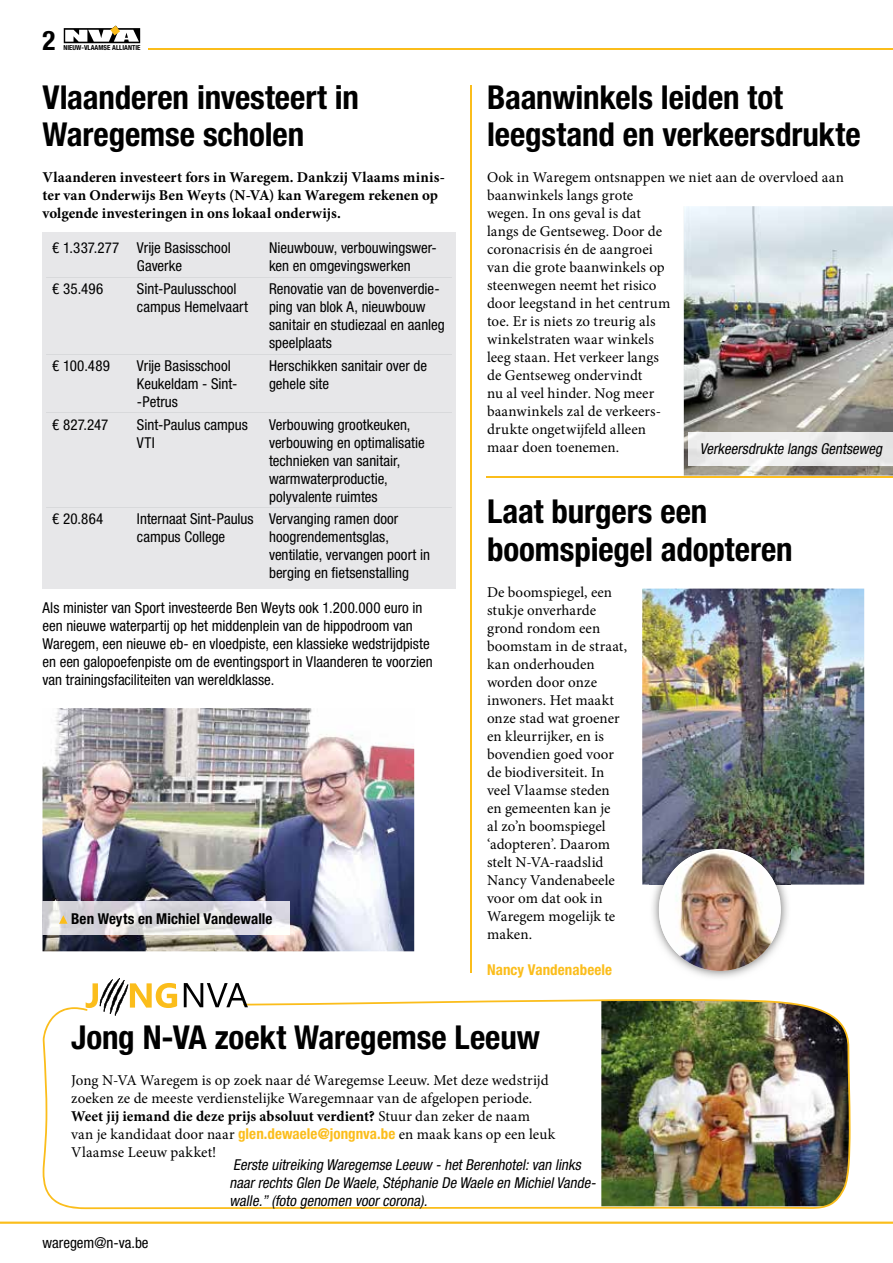
<style>
.page{position:relative;width:893px;height:1263px;background:#fff}
.page>*{position:absolute;margin:0;border:0;box-sizing:border-box;transform-origin:0 0}
.t1{font:700 condensed 33px/37.5px "Helvetica Neue LT Std";letter-spacing:-.005em;color:#000}
.t2{font:700 condensed 27px "Helvetica Neue LT Std";color:#000}
.t3{font:15px/18px "Minion Pro";color:#000}
.t4{font:condensed 15px/18px "Helvetica Neue LT Std";color:#000}
.t5{font:italic condensed 15px/18px "Helvetica Neue LT Std";color:#000}
.t6{font:700 15px/18px "Minion Pro";color:#000}
.t7{font:700 condensed 15px "Helvetica Neue LT Std";letter-spacing:.005em;color:#000}
.t8{font:700 condensed 15px "Helvetica Neue LT Std";letter-spacing:.005em;color:#fbbd1b}
.t9{font:700 condensed 6.9px "Helvetica Neue LT Std";color:#000}
.s1{font-weight:700}
.s2{font-family:"Helvetica Neue LT Std";font-weight:700;font-stretch:condensed;color:#fbbd1b}
</style>
<div class="page">
<div style="left:42px;top:232px;width:414px;height:356px;background:#e7e7e9"></div>
<hr style="left:46px;top:277px;width:85px;height:1px;background:#d8d9db">
<hr style="left:131px;top:277px;width:132px;height:1px;background:#d8d9db">
<hr style="left:263px;top:277px;width:189px;height:1px;background:#d8d9db">
<hr style="left:46px;top:354px;width:85px;height:1px;background:#d8d9db">
<hr style="left:131px;top:354px;width:132px;height:1px;background:#d8d9db">
<hr style="left:263px;top:354px;width:189px;height:1px;background:#d8d9db">
<hr style="left:46px;top:412px;width:85px;height:1px;background:#d8d9db">
<hr style="left:131px;top:412px;width:132px;height:1px;background:#d8d9db">
<hr style="left:263px;top:412px;width:189px;height:1px;background:#d8d9db">
<hr style="left:46px;top:507px;width:85px;height:1px;background:#d8d9db">
<hr style="left:131px;top:507px;width:132px;height:1px;background:#d8d9db">
<hr style="left:263px;top:507px;width:189px;height:1px;background:#d8d9db">
<img style="left:43px;top:999px;width:808px;height:187px">
<svg style="left:184px;top:983px;width:64px;height:24px"></svg>
<svg style="left:86px;top:978px;width:91px;height:38px"></svg>
<img style="left:642px;top:589px;width:222px;height:295px">
<img style="left:684px;top:206px;width:209px;height:270px">
<hr style="left:470px;top:85px;width:1px;height:887px;background:#fbbd1b">
<hr style="left:486px;top:476px;width:407px;height:1px;background:#fbbd1b">
<img style="left:649px;top:839px;width:141px;height:139px">
<img style="left:659px;top:850px;width:121px;height:121px">
<img style="left:43px;top:708px;width:371px;height:243px">
<img style="left:43px;top:902px;width:246px;height:33px">
<svg style="left:59px;top:915px;width:9px;height:9px"></svg>
<img style="left:688px;top:432px;width:205px;height:33px">
<svg style="left:0;top:1186px;width:893px;height:38px"></svg>
<hr style="left:149px;top:48px;width:744px;height:2px;background:#fbbd1b">
<svg style="left:64px;top:26px;width:76px;height:17px"></svg>
<h2 class="t2" style="left:43px;top:24px;width:14px">2</h2>
<p class="t9" style="left:64px;top:43px;width:78px">NIEUW-VLAAMSE ALLIANTIE</p>
<h1 class="t1" style="left:43px;top:78px;width:318px">Vlaanderen investeert in<br>Waregemse scholen</h1>
<p class="t6" style="left:43px;top:168px;width:404px">Vlaanderen investeert fors in Waregem. Dankzij Vlaams minis&shy;ter van Onderwijs Ben Weyts (N-VA) kan Waregem rekenen op volgende investeringen in ons lokaal onderwijs.</p>
<p class="t4" style="left:137px;top:239px;width:95px;text-indent:-85px">€ 1.337.277 Vrije Basisschool<br>Gaverke</p>
<p class="t4" style="left:269px;top:239px;width:169px">Nieuwbouw, verbouwingswer&shy;ken en omgevingswerken</p>
<p class="t4" style="left:52px;top:280px;width:53px">€ 35.496</p>
<p class="t4" style="left:137px;top:280px;width:113px">Sint-Paulusschool campus Hemelvaart</p>
<p class="t4" style="left:269px;top:280px;width:177px">Renovatie van de bovenverdie&shy;ping van blok A, nieuwbouw sanitair en studiezaal en aanleg speelplaats</p>
<p class="t4" style="left:52px;top:356px;width:59px">€ 100.489</p>
<p class="t4" style="left:137px;top:356px;width:102px">Vrije Basisschool<br>Keukeldam - Sint--Petrus</p>
<p class="t4" style="left:269px;top:356px;width:159px">Herschikken sanitair over de gehele site</p>
<p class="t4" style="left:52px;top:415px;width:58px">€ 827.247</p>
<p class="t4" style="left:137px;top:415px;width:112px">Sint-Paulus campus<br>VTI</p>
<p class="t4" style="left:269px;top:415px;width:157px">Verbouwing grootkeuken, verbouwing en optimalisatie technieken van sanitair, warmwaterproductie, polyvalente ruimtes</p>
<p class="t4" style="left:52px;top:510px;width:53px">€ 20.864</p>
<p class="t4" style="left:137px;top:510px;width:118px">Internaat Sint-Paulus campus College</p>
<p class="t4" style="left:269px;top:510px;width:162px">Vervanging ramen door hoogrendementsglas, ventilatie, vervangen poort in berging en fietsenstalling</p>
<p class="t4" style="left:43px;top:598px;width:392px">Als minister van Sport investeerde Ben Weyts ook 1.200.000 euro in een nieuwe waterpartij op het middenplein van de hippodroom van Waregem, een nieuwe eb- en vloedpiste, een klassieke wedstrijdpiste en een galopoefenpiste om de eventingsport in Vlaanderen te voorzien van trainingsfaciliteiten van wereldklasse.</p>
<p class="t7" style="left:71px;top:909px;width:203px">Ben Weyts en Michiel Vandewalle</p>
<h1 class="t1" style="left:487px;top:78px;width:375px">Baanwinkels leiden tot leegstand en verkeersdrukte</h1>
<p class="t3" style="left:487px;top:168px;width:358px">Ook in Waregem ontsnappen we niet aan de overvloed aan baanwinkels langs grote<br>wegen. In ons geval is dat<br>langs de Gentseweg. Door de<br>coronacrisis én de aangroei<br>van die grote baanwinkels op<br>steenwegen neemt het risico<br>door leegstand in het centrum<br>toe. Er is niets zo treurig als<br>winkelstraten waar winkels<br>leeg staan. Het verkeer langs<br>de Gentseweg ondervindt<br>nu al veel hinder. Nog meer<br>baanwinkels zal de verkeers-<br>drukte ongetwijfeld alleen<br>maar doen toenemen.</p>
<p class="t5" style="left:700px;top:439px;width:187px">Verkeersdrukte langs Gentseweg</p>
<h1 class="t1" style="left:487px;top:492px;width:307px">Laat burgers een boomspiegel adopteren</h1>
<p class="t3" style="left:487px;top:583px;width:142px">De boomspiegel, een stukje onverharde grond rondom een boomstam in de straat, kan onderhouden worden door onze inwoners. Het maakt onze stad wat groener en kleurrijker, en is bovendien goed voor de biodiversiteit. In veel Vlaamse steden en gemeenten kan je<br>al zo’n boomspiegel ‘adopteren’. Daarom stelt N-VA-raadslid<br>Nancy Vandenabeele voor om dat ook in<br>Waregem mogelijk te maken.</p>
<p class="t8" style="left:487px;top:960px;width:127px">Nancy Vandenabeele</p>
<h1 class="t1" style="left:71px;top:1018px;width:470px">Jong N-VA zoekt Waregemse Leeuw</h1>
<p class="t3" style="left:71px;top:1071px;width:486px">Jong N-VA Waregem is op zoek naar dé Waregemse Leeuw. Met deze wedstrijd zoeken ze de meeste verdienstelijke Waregemnaar van de afgelopen periode.<br><span class="s1">Weet jij iemand die deze prijs absoluut verdient?</span> Stuur dan zeker de naam van je kandidaat door naar <span class="s2">glen.dewaele@jongnva.be</span> en maak kans op een leuk Vlaamse Leeuw pakket!</p>
<p class="t5" style="left:230px;top:1155px;width:371px">Eerste uitreiking Waregemse Leeuw -hetBerenhotel:van links naarrechts Glen De Waele,Stéphanie De Waele en MichielVande&shy;walle.”(foto genomen voorcorona).</p>
<p class="t4" style="left:43px;top:1234px;width:108px">waregem@n-va.be</p>
</div>
